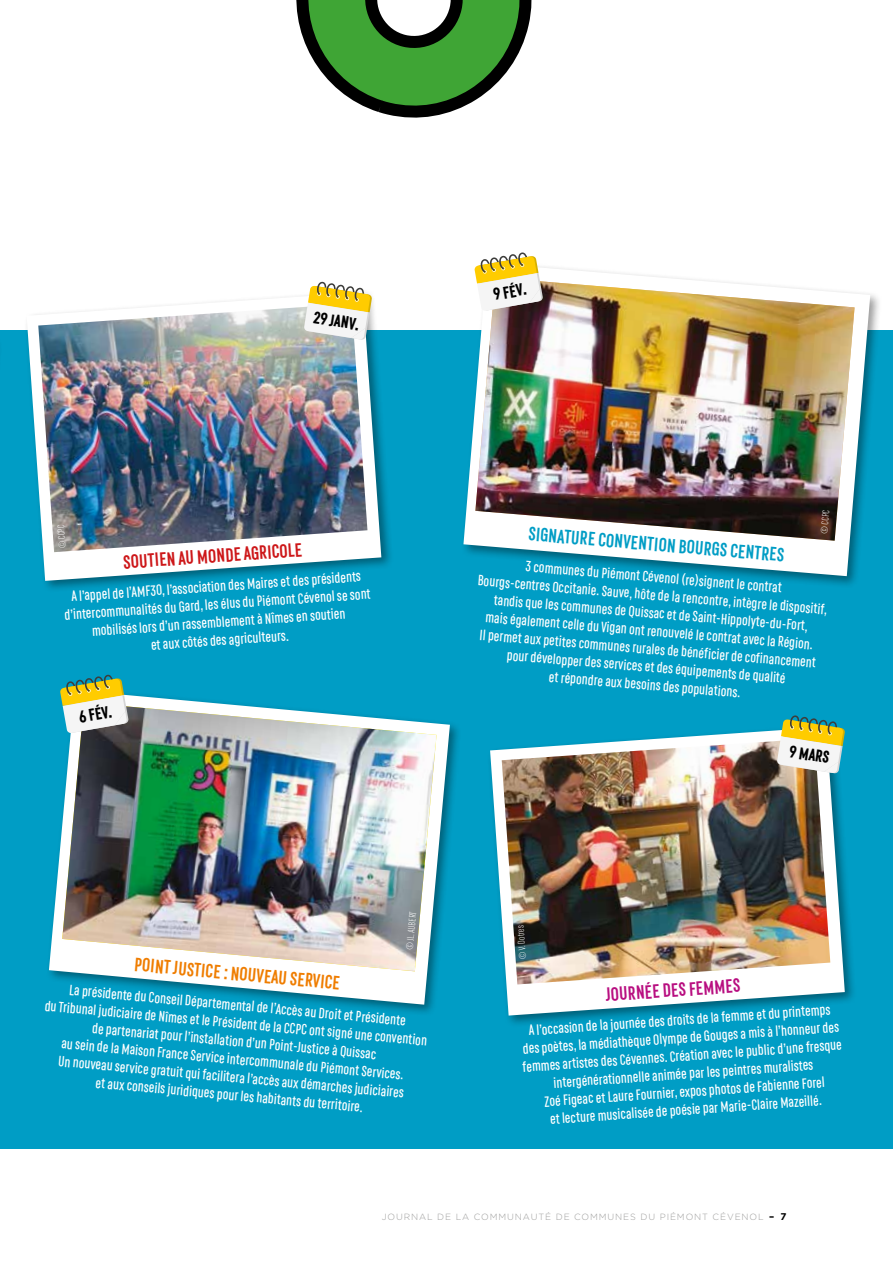
<style>
.page{position:relative;width:893px;height:1263px;background:#fff}
.page>*{position:absolute;margin:0;border:0;box-sizing:border-box;transform-origin:0 0}
.t1{font:700 19.5px "RF Rufo";color:#009dc5}
.t2{font:700 19.5px "RF Rufo";color:#ef7d00}
.t3{font:700 19.5px "RF Rufo";color:#cd1719}
.t4{font:700 19.5px "RF Rufo";color:#b80e80}
.t5{font:900 17.25px "RF Rufo";color:#000}
.t6{font:600 15px/18px "RF Rufo";color:#fff;text-align:center}
.t7{font:300 9.75px "RF Rufo";color:#fff}
.t8{font:300 9px "Gotham";letter-spacing:.1em;color:#9d9d9c}
.s1{font-weight:700;font-size:9.75px;color:#000}
</style>
<div class="page">
<div style="left:0;top:330px;width:893px;height:819px;background:#009dc5"></div>
<div style="left:23px;top:289px;width:371px;height:304px;background:#000;opacity:.4"></div>
<svg style="left:27px;top:292px;width:354px;height:289px;fill:#fff"></svg>
<div style="left:487px;top:724px;width:370px;height:304px;background:#000;opacity:.4"></div>
<svg style="left:490px;top:727px;width:355px;height:288px"></svg>
<svg style="left:296px;top:0;width:236px;height:118px"></svg>
<img style="left:38px;top:304px;width:329px;height:248px">
<img style="left:502px;top:738px;width:328px;height:246px">
<div style="left:46px;top:687px;width:416px;height:330px;background:#000;opacity:.4"></div>
<svg style="left:49px;top:690px;width:401px;height:315px"></svg>
<img style="left:62px;top:702px;width:375px;height:269px">
<hr style="left:0;top:304px;width:3px;height:312px;background:#000;opacity:.4">
<div style="left:460px;top:260px;width:422px;height:328px;background:#000;opacity:.4"></div>
<svg style="left:463px;top:263px;width:407px;height:313px;fill:#fff"></svg>
<img style="left:475px;top:278px;width:379px;height:263px">
<svg style="left:304px;top:282px;width:68px;height:58px"></svg>
<svg style="left:777px;top:715px;width:68px;height:58px"></svg>
<svg style="left:474px;top:252px;width:69px;height:59px"></svg>
<svg style="left:60px;top:674px;width:69px;height:59px"></svg>
<p class="t5" style="left:315px;top:307px;width:48px;rotate:9deg">29 JANV.</p>
<p class="t5" style="left:492px;top:284px;width:35px;rotate:-10deg">9 FÉV.</p>
<p class="t7" style="left:57px;top:549px;width:25px;rotate:-94deg">© CCPC</p>
<h1 class="t3" style="left:123px;top:551px;width:181px;rotate:-4deg">SOUTIEN AU MONDE AGRICOLE</h1>
<p class="t6" style="left:63px;top:588px;width:308px;rotate:-4deg">A l’appel de l’AMF30, l’association des Maires et des présidents d’intercommunalités du Gard, les élus du Piémont Cévenol se sont mobilisés lors d’un rassemblement à Nîmes en soutien<br>et aux côtés des agriculteurs.</p>
<p class="t5" style="left:77px;top:707px;width:35px;rotate:-10deg">6 FÉV.</p>
<p class="t7" style="left:819px;top:533px;width:25px;rotate:-85deg">© CCPC</p>
<h1 class="t1" style="left:530px;top:522px;width:258px;rotate:5deg">SIGNATURE CONVENTION BOURGS CENTRES</h1>
<p class="t6" style="left:480px;top:552px;width:352px;rotate:5deg">3 communes du Piémont Cévenol (re)signent le contrat<br>Bourgs-centres Occitanie. Sauve, hôte de la rencontre, intègre le dispositif, tandis que les communes de Quissac et de Saint-Hippolyte-du-Fort,<br>mais également celle du Vigan ont renouvelé le contrat avec la Région.<br>Il permet aux petites communes rurales de bénéficier de cofinancement pour développer des services et des équipements de qualité<br>et répondre aux besoins des populations.</p>
<p class="t5" style="left:791px;top:741px;width:42px;rotate:9deg">9 MARS</p>
<p class="t7" style="left:405px;top:950px;width:40px;rotate:-85deg">© JL. AUBERT</p>
<h1 class="t2" style="left:135px;top:953px;width:208px;rotate:5deg">POINT JUSTICE : NOUVEAU SERVICE</h1>
<p class="t6" style="left:47px;top:979px;width:385px;rotate:5deg">La présidente du Conseil Départemental de l’Accès au Droit et Présidente<br>du Tribunal judiciaire de Nîmes et le Président de la CCPC ont signé une convention de partenariat pour l’installation d’un Point-Justice à Quissac<br>au sein de la Maison France Service intercommunale du Piémont Services.<br>Un nouveau service gratuit qui facilitera l’accès aux démarches judiciaires<br>et aux conseils juridiques pour les habitants du territoire.</p>
<p class="t7" style="left:518px;top:960px;width:36px;rotate:-94deg">© V. Dotres</p>
<h1 class="t4" style="left:605px;top:983px;width:137px;rotate:-4deg">JOURNÉE DES FEMMES</h1>
<p class="t6" style="left:519px;top:1022px;width:322px;rotate:-4deg">A l’occasion de la journée des droits de la femme et du printemps des poètes, la médiathèque Olympe de Gouges a mis à l’honneur des femmes artistes des Cévennes. Création avec le public d’une fresque intergénérationnelle animée par les peintres muralistes<br>Zoé Figeac et Laure Fournier, expos photos de Fabienne Forel<br>et lecture musicalisée de poésie par Marie-Claire Mazeillé.</p>
<p class="t8" style="left:382px;top:1212px;width:406px">JOURNAL DE LA COMMUNAUTÉ DE COMMUNES DU PIÉMONT CÉVENOL <span class="s1">– 7</span></p>
</div>
